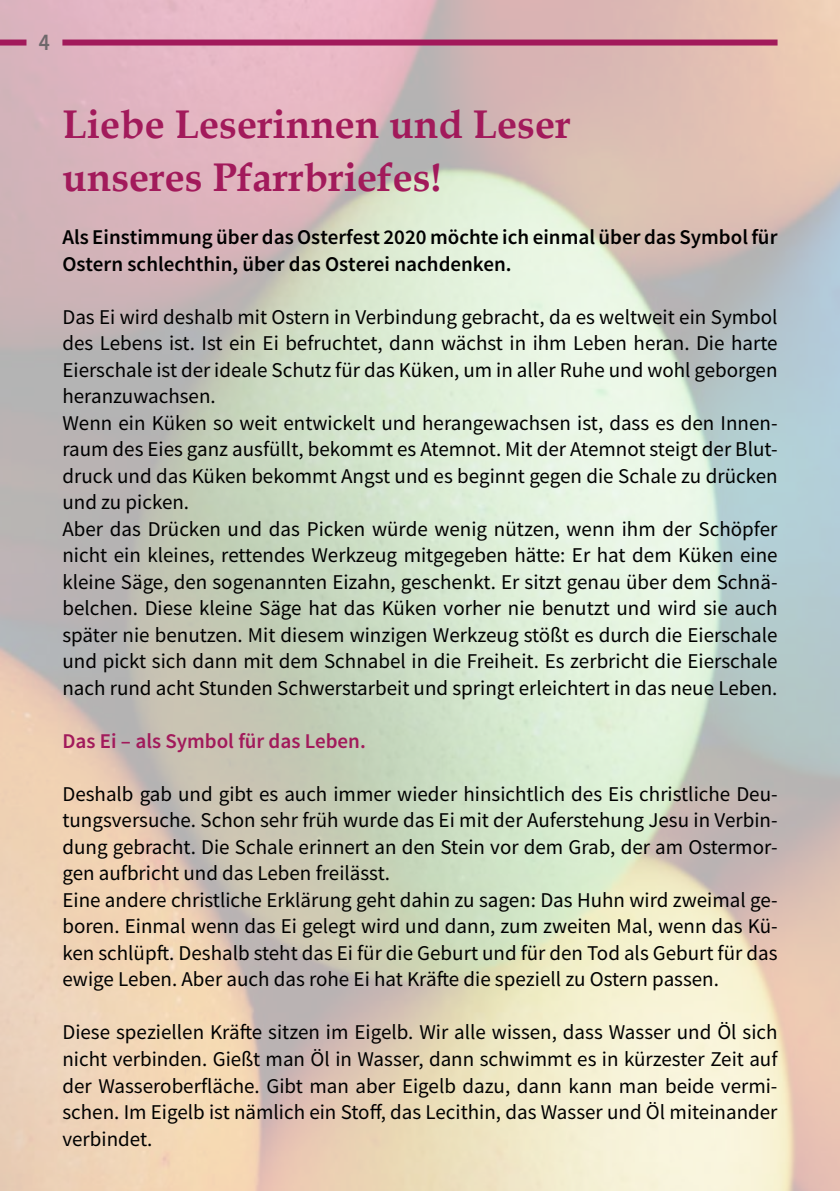
<style>
.page{position:relative;width:840px;height:1191px;background:#fff}
.page>*{position:absolute;margin:0;border:0;box-sizing:border-box;transform-origin:0 0}
.t1{font:700 40px/53px "Book Antiqua";color:#a21a5b}
.t2{font:600 24px "Source Sans Pro";color:#6e686b;scale:.9 1}
.t3{font:21px/26.6px "Source Sans Pro";color:#000}
.t4{font:600 21px/26.6px "Source Sans Pro";color:#000}
.t5{font:600 21px "Source Sans Pro";color:#a21a5b}
</style>
<div class="page">
<img style="left:0;top:0;width:839px;height:1191px">
<div style="left:62px;top:40px;width:715px;height:6px;background:#a21a5b"></div>
<div style="left:0;top:40px;width:26px;height:6px;background:#a21a5b"></div>
<p class="t2" style="left:39px;top:27px;width:14px">4</p>
<h1 class="t1" style="left:62px;top:98px;width:509px">Liebe Leserinnen und Leser unseres Pfarrbriefes!</h1>
<p class="t4" style="left:62px;top:224px;width:716px">Als Einstimmung über das Osterfest 2020 möchte ich einmal über das Symbol für<br>Ostern schlechthin, über das Osterei nachdenken.</p>
<p class="t3" style="left:62px;top:303px;width:716px">Das Ei wird deshalb mit Ostern in Verbindung gebracht, da es weltweit ein Symbol des Lebens ist. Ist ein Ei befruchtet, dann wächst in ihm Leben heran. Die harte Eierschale ist der ideale Schutz für das Küken, um in aller Ruhe und wohl geborgen heranzuwachsen.<br>Wenn ein Küken so weit entwickelt und herangewachsen ist, dass es den Innen&shy;raum des Eies ganz ausfüllt, bekommt es Atemnot. Mit der Atemnot steigt der Blut&shy;druck und das Küken bekommt Angst und es beginnt gegen die Schale zu drücken und zu picken.<br>Aber das Drücken und das Picken würde wenig nützen, wenn ihm der Schöpfer nicht ein kleines, rettendes Werkzeug mitgegeben hätte: Er hat dem Küken eine kleine Säge, den sogenannten Eizahn, geschenkt. Er sitzt genau über dem Schnä&shy;belchen. Diese kleine Säge hat das Küken vorher nie benutzt und wird sie auch später nie benutzen. Mit diesem winzigen Werkzeug stößt es durch die Eierschale und pickt sich dann mit dem Schnabel in die Freiheit. Es zerbricht die Eierschale nach rund acht Stunden Schwerstarbeit und springt erleichtert in das neue Leben.</p>
<p class="t5" style="left:62px;top:727px;width:305px">Das Ei – als Symbol für das Leben.</p>
<p class="t3" style="left:62px;top:780px;width:716px">Deshalb gab und gibt es auch immer wieder hinsichtlich des Eis christliche Deu&shy;tungsversuche. Schon sehr früh wurde das Ei mit der Auferstehung Jesu in Verbin&shy;dung gebracht. Die Schale erinnert an den Stein vor dem Grab, der am Ostermor&shy;gen aufbricht und das Leben freilässt.<br>Eine andere christliche Erklärung geht dahin zu sagen: Das Huhn wird zweimal ge&shy;boren. Einmal wenn das Ei gelegt wird und dann, zum zweiten Mal, wenn das Kü&shy;ken schlüpft. Deshalb steht das Ei für die Geburt und für den Tod als Geburt für das ewige Leben. Aber auch das rohe Ei hat Kräfte die speziell zu Ostern passen.</p>
<p class="t3" style="left:62px;top:1019px;width:716px;text-align:justify">Diese speziellen Kräfte sitzen im Eigelb. Wir alle wissen, dass Wasser und Öl sich nicht verbinden. Gießt man Öl in Wasser, dann schwimmt es in kürzester Zeit auf der Wasseroberfläche. Gibt man aber Eigelb dazu, dann kann man beide vermi&shy;schen. Im Eigelb ist nämlich ein Stoff, das Lecithin, das Wasser und Öl miteinander verbindet.</p>
</div>
